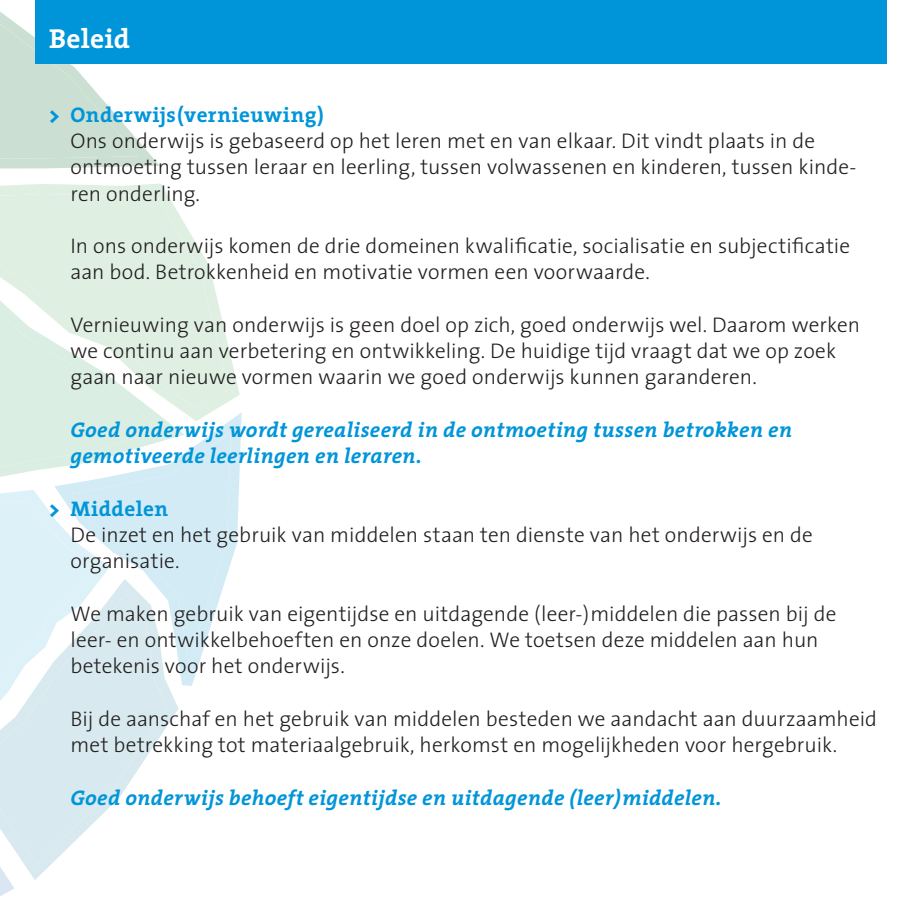
<style>
.page{position:relative;width:922px;height:922px;background:#fff}
.page>*{position:absolute;margin:0;border:0;box-sizing:border-box;transform-origin:0 0}
.t1{font:700 27.5px "The Serif";letter-spacing:.01em;color:#fff}
.t2{font:300 21.25px/26.2px "The Sans";letter-spacing:.005em;color:#231f20}
.t3{font:italic 700 21.25px/26.2px "The Serif";letter-spacing:.01em;color:#0095d9}
.t4{font:700 21.25px "The Serif";letter-spacing:.015em;color:#0095d9}
.s1{font-weight:800}
</style>
<div class="page">
<svg style="left:0;top:421px;width:54px;height:56px;background:#deefe5"></svg>
<svg style="left:0;top:183px;width:240px;height:238px;fill:#dff0e3"></svg>
<svg style="left:54px;top:412px;width:187px;height:273px;fill:#d2ebf5"></svg>
<svg style="left:0;top:490px;width:110px;height:88px"></svg>
<svg style="left:0;top:578px;width:178px;height:302px;fill:#d8eaef"></svg>
<svg style="left:0;top:833px;width:14px;height:63px"></svg>
<svg style="left:0;top:12px;width:160px;height:157px"></svg>
<div style="left:35px;top:0;width:850px;height:64px;background:#0095d9"></div>
<p class="t1" style="left:49px;top:16px;width:82px">Beleid</p>
<p class="t4" style="left:49px;top:97px;width:276px"><span class="s1">&gt;</span> Onderwijs(vernieuwing)</p>
<p class="t2" style="left:70px;top:127px;width:787px">Ons onderwijs is gebaseerd op het leren met en van elkaar. Dit vindt plaats in de ontmoeting tussen leraar en leerling, tussen volwassenen en kinderen, tussen kinde&shy;ren onderling.</p>
<p class="t2" style="left:70px;top:232px;width:781px">In ons onderwijs komen de drie domeinen kwalificatie, socialisatie en subjectificatie aan bod. Betrokkenheid en motivatie vormen een voorwaarde.</p>
<p class="t2" style="left:70px;top:311px;width:791px">Vernieuwing van onderwijs is geen doel op zich, goed onderwijs wel. Daarom werken we continu aan verbetering en ontwikkeling. De huidige tijd vraagt dat we op zoek gaan naar nieuwe vormen waarin we goed onderwijs kunnen garanderen.</p>
<p class="t3" style="left:70px;top:416px;width:723px">Goed onderwijs wordt gerealiseerd in de ontmoeting tussen betrokken en gemotiveerde leerlingen en leraren.</p>
<p class="t4" style="left:49px;top:490px;width:120px"><span class="s1">&gt;</span> Middelen</p>
<p class="t2" style="left:70px;top:521px;width:743px">De inzet en het gebruik van middelen staan ten dienste van het onderwijs en de organisatie.</p>
<p class="t2" style="left:70px;top:599px;width:767px">We maken gebruik van eigentijdse en uitdagende (leer-)middelen die passen bij de leer- en ontwikkelbehoeften en onze doelen. We toetsen deze middelen aan hun betekenis voor het onderwijs.</p>
<p class="t2" style="left:70px;top:704px;width:808px">Bij de aanschaf en het gebruik van middelen besteden we aandacht aan duurzaamheid met betrekking tot materiaalgebruik, herkomst en mogelijkheden voor hergebruik.</p>
<p class="t3" style="left:70px;top:783px;width:652px">Goed onderwijs behoeft eigentijdse en uitdagende (leer)middelen.</p>
</div>
